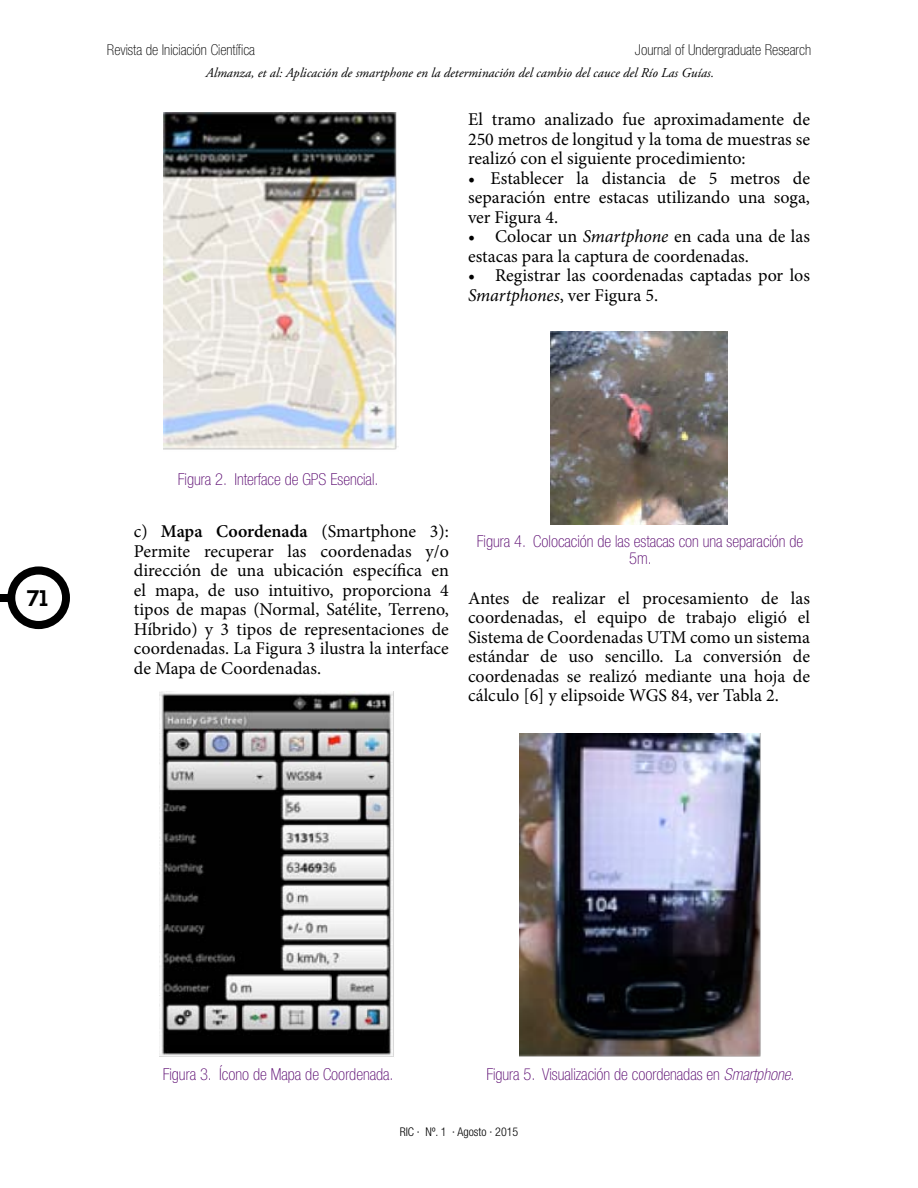
<style>
.page{position:relative;width:918px;height:1188px;background:#fff}
.page>*{position:absolute;margin:0;border:0;box-sizing:border-box;transform-origin:0 0}
.t1{font:700 22.5px "Nexa";color:#000}
.t2{font:18px/19.5px "Minion Pro";color:#000;text-align:justify}
.t3{font:100 condensed 16.5px/16.5px "Helvetica Neue LT Pro";color:#5a0970;text-align:center}
.t4{font:100 condensed 15px "Helvetica Neue LT Pro";color:#000}
.t5{font:italic 13.5px "Adobe Garamond Pro";color:#000}
.t6{font:300 condensed 12px "Helvetica Neue LT Pro";color:#000}
.s1{font-style:italic}
.s2{font-weight:600}
</style>
<div class="page">
<div style="left:7px;top:566px;width:63px;height:63px;background:#000;border-radius:50%"></div>
<div style="left:0;top:594px;width:17px;height:8px;background:#000"></div>
<div style="left:15px;top:575px;width:47px;height:46px;background:#fff;border-radius:50%"></div>
<img style="left:163px;top:112px;width:234px;height:338px">
<img style="left:160px;top:691px;width:234px;height:366px">
<img style="left:550px;top:332px;width:178px;height:192px">
<img style="left:519px;top:734px;width:242px;height:323px">
<p class="t4" style="left:107px;top:42px;width:150px">Revista de Iniciación Científica</p>
<p class="t4" style="left:635px;top:42px;width:178px">Journal of Undergraduate Research</p>
<p class="t5" style="left:206px;top:65px;width:510px">Almanza, et al: Aplicación de smartphone en la determinación del cambio del cauce del Río Las Guías.</p>
<p class="t2" style="left:468px;top:110px;width:344px">El tramo analizado fue aproximadamente de 250 metros de longitud y la toma de muestras se realizó con el siguiente procedimiento:</p>
<p class="t2" style="left:468px;top:168px;width:343px">• Establecer la distancia de 5 metros de separación entre estacas utilizando una soga, ver Figura 4.</p>
<p class="t2" style="left:468px;top:227px;width:344px">• Colocar un <span class="s1">Smartphone</span> en cada una de las estacas para la captura de coordenadas.</p>
<p class="t2" style="left:468px;top:266px;width:343px">• Registrar las coordenadas captadas por los<br><span class="s1">Smartphones</span>, ver Figura 5.</p>
<p class="t1" style="left:27px;top:585px;width:23px">71</p>
<p class="t3" style="left:178px;top:471px;width:202px">Figura 2. Interface de GPS Esencial.</p>
<p class="t2" style="left:134px;top:522px;width:317px">c) <span class="s2">Mapa Coordenada</span> (Smartphone 3):<br>Permite recuperar las coordenadas y/o dirección de una ubicación específica en el mapa, de uso intuitivo, proporciona 4 tipos de mapas (Normal, Satélite, Terreno, Híbrido) y 3 tipos de representaciones de coordenadas. La Figura 3 ilustra la interface de Mapa de Coordenadas.</p>
<p class="t3" style="left:477px;top:534px;width:328px">Figura 4. Colocación de las estacas con una separación de<br>5m.</p>
<p class="t2" style="left:468px;top:589px;width:344px">Antes de realizar el procesamiento de las coordenadas, el equipo de trabajo eligió el Sistema de Coordenadas UTM como un sistema estándar de uso sencillo. La conversión de coordenadas se realizó mediante una hoja de cálculo [6] y elipsoide WGS 84, ver Tabla 2.</p>
<p class="t3" style="left:163px;top:1067px;width:232px">Figura 3. Ícono de Mapa de Coordenada.</p>
<p class="t3" style="left:486px;top:1067px;width:310px">Figura 5. Visualización de coordenadas en <span class="s1">Smartphone</span>.</p>
<p class="t6" style="left:400px;top:1125px;width:120px">RIC · Nº. 1 · Agosto · 2015</p>
</div>
